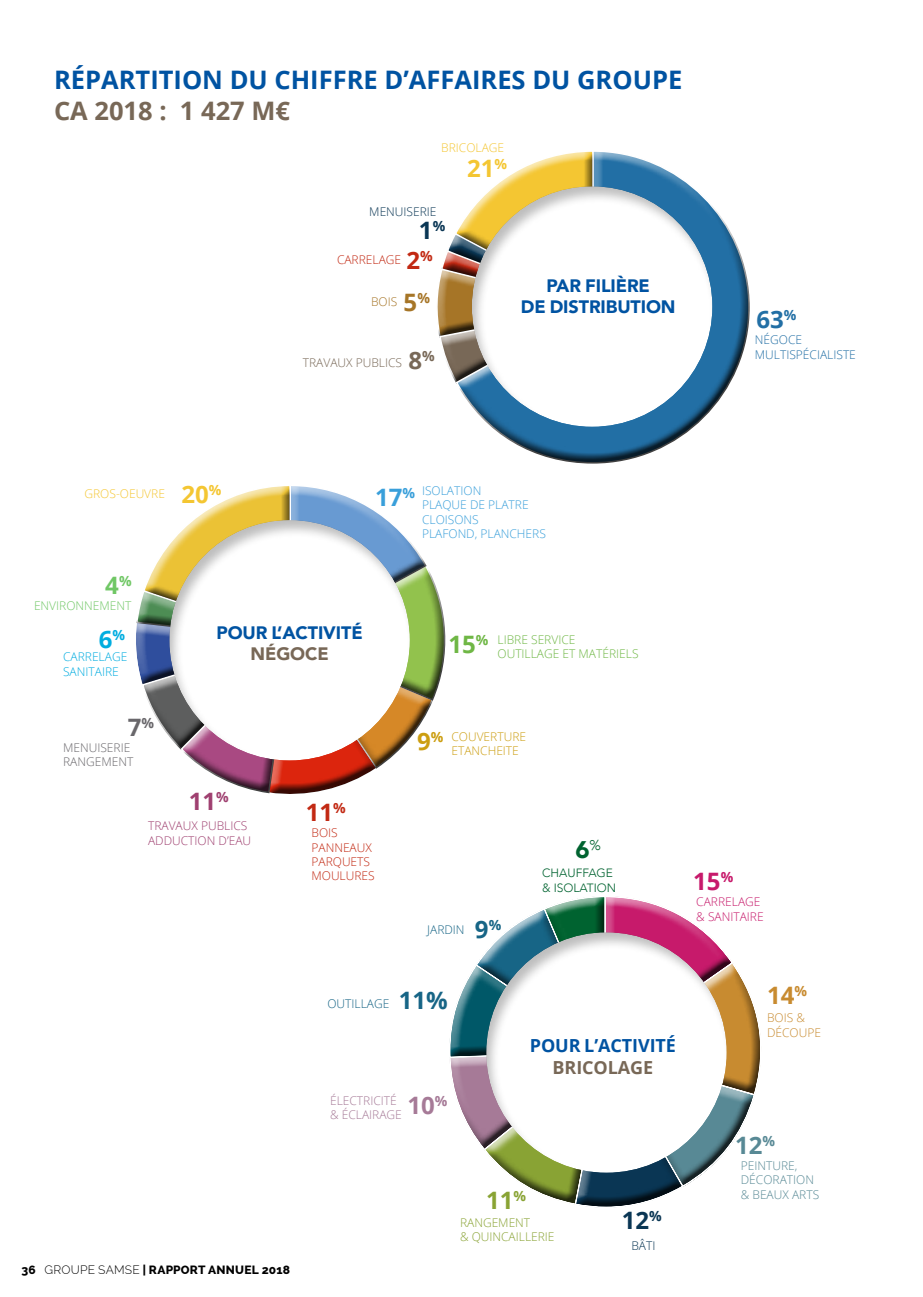
<style>
.page{position:relative;width:923px;height:1297px;background:#fff}
.page>*{position:absolute;margin:0;border:0;box-sizing:border-box;transform-origin:0 0}
.t1{font:700 25.5px "Open Sans";color:#0053a2}
.t2{font:700 25.5px "Open Sans";color:#786857}
.t3{font:700 24px "Open Sans";color:#f4c632}
.t4{font:700 24px "Open Sans";color:#0a3654}
.t5{font:700 24px "Open Sans";color:#176586}
.t6{font:700 24px "Open Sans";color:#c22913}
.t7{font:700 24px "Open Sans";color:#c71a6b}
.t8{font:700 24px "Open Sans";color:#c88b30}
.t9{font:700 24px "Open Sans";color:#588995}
.t10{font:700 24px "Open Sans";color:#89a334}
.t11{font:700 24px "Open Sans";color:#a67a97}
.t12{font:700 24px "Open Sans";color:#6fb745}
.t13{font:700 24px "Open Sans";color:#9f4070}
.t14{font:700 24px "Open Sans";color:#399fda}
.t15{font:700 24px "Open Sans";color:#226fa5}
.t16{font:900 24px "Avenir";color:#006330}
.t17{font:700 24px "Open Sans";color:#69676b}
.t18{font:700 24px "Open Sans";color:#00ade0}
.t19{font:700 24px "Open Sans";color:#70c765}
.t20{font:700 24px "Open Sans";color:#786857}
.t21{font:700 24px "Open Sans";color:#a67527}
.t22{font:900 18px/21.6px "Avenir";letter-spacing:-.005em;color:#0053a2;text-align:center}
.t23{font:700 18px "Open Sans";letter-spacing:-.005em;color:#0053a2}
.t24{font:700 18px "Open Sans";letter-spacing:-.005em;color:#786857}
.t25{font:900 18px "Avenir";letter-spacing:-.005em;color:#786857}
.t26{font:300 12px/14.4px "Open Sans";color:#399fda}
.t27{font:300 12px/14.4px "Open Sans";color:#c22913}
.t28{font:300 12px/14.4px "Open Sans";color:#6fb745}
.t29{font:800 12px "Raleway";letter-spacing:.015em;color:#000}
.t30{font:300 12px/14.4px "Open Sans";color:#588995}
.t31{font:300 12px/14.4px "Open Sans";color:#9f4070}
.t32{font:300 12px/14.4px "Open Sans";color:#89a334}
.t33{font:300 12px/14.4px "Open Sans";color:#cc9e11}
.t34{font:300 12px/14.4px "Open Sans";color:#226fa5}
.t35{font:300 12px/14.4px "Open Sans";color:#a67a97}
.t36{font:300 12px "Open Sans";color:#f4c632}
.t37{font:300 12px/14.4px "Open Sans";color:#c71a6b}
.t38{font:300 12px/14.4px "Avenir";color:#006330}
.t39{font:300 12px/14.4px "Open Sans";color:#69676b}
.t40{font:300 12px/14.4px "Open Sans";color:#00ace0}
.t41{font:300 12px "Open Sans";color:#176586}
.t42{font:300 12px "Open Sans";color:#0a3654}
.t43{font:300 12px "Open Sans";color:#786857}
.t44{font:300 12px "Open Sans";color:#70c765}
.t45{font:300 12px/14.4px "Open Sans";color:#c88b30}
.t46{font:300 12px "Open Sans";color:#a67527}
.s1{font-weight:700;font-size:24px}
.s2{font-weight:700;font-size:13.95px}
.s3{font-weight:300}
</style>
<div class="page">
<svg style="left:449px;top:896px;width:311px;height:312px"></svg>
<div style="left:484px;top:930px;width:243px;height:243px;background:#000;opacity:.26"></div>
<svg style="left:136px;top:486px;width:309px;height:308px"></svg>
<div style="left:133px;top:587px;width:165px;height:50px;background:#fff;opacity:.75"></div>
<div style="left:133px;top:613px;width:165px;height:30px;background:#000;opacity:.75"></div>
<div style="left:167px;top:518px;width:243px;height:243px;background:#000;opacity:.26"></div>
<svg style="left:437px;top:240px;width:16px;height:62px"></svg>
<div style="left:437px;top:302px;width:161px;height:83px;background:#fff;opacity:.75"></div>
<div style="left:442px;top:302px;width:157px;height:83px;background:#000;opacity:.75"></div>
<div style="left:453px;top:148px;width:281px;height:242px;background:#fff;opacity:.75"></div>
<div style="left:453px;top:200px;width:297px;height:264px;background:#000;opacity:.75"></div>
<div style="left:470px;top:184px;width:243px;height:243px;background:#000;opacity:.26"></div>
<h1 class="t1" style="left:54px;top:62px;width:630px">RÉPARTITION DU CHIFFRE D’AFFAIRES DU GROUPE</h1>
<h1 class="t2" style="left:54px;top:92px;width:237px">CA 2018 : 1 427 M€</h1>
<p class="t36" style="left:441px;top:139px;width:64px">BRICOLAGE</p>
<p class="t42" style="left:369px;top:204px;width:69px">MENUISERIE</p>
<h2 class="t4" style="left:419px;top:214px;width:28px">1<sup>%</sup></h2>
<h2 class="t6" style="left:406px;top:243px;width:28px">2<sup>%</sup></h2>
<p class="t27" style="left:337px;top:252px;width:66px">CARRELAGE</p>
<p class="t46" style="left:371px;top:294px;width:28px">BOIS</p>
<h2 class="t21" style="left:403px;top:285px;width:28px">5<sup>%</sup></h2>
<h2 class="t20" style="left:408px;top:344px;width:28px">8<sup>%</sup></h2>
<p class="t43" style="left:303px;top:354px;width:101px">TRAVAUX PUBLICS</p>
<h2 class="t3" style="left:467px;top:151px;width:42px">21<sup>%</sup></h2>
<h3 class="t22" style="left:521px;top:274px;width:156px">PAR FILIÈRE<br>DE DISTRIBUTION</h3>
<h2 class="t15" style="left:756px;top:303px;width:42px">63<sup>%</sup></h2>
<p class="t34" style="left:755px;top:333px;width:102px">NÉGOCE<br>MULTISPÉCIALISTE</p>
<p class="t36" style="left:84px;top:486px;width:82px">GROS-OEUVRE</p>
<h2 class="t19" style="left:105px;top:568px;width:28px">4<sup>%</sup></h2>
<p class="t44" style="left:34px;top:598px;width:99px">ENVIRONNEMENT</p>
<h2 class="t18" style="left:99px;top:622px;width:28px">6<sup>%</sup></h2>
<p class="t40" style="left:63px;top:649px;width:66px">CARRELAGE<br>SANITAIRE</p>
<h2 class="t17" style="left:128px;top:711px;width:28px">7<sup>%</sup></h2>
<p class="t39" style="left:63px;top:740px;width:72px">MENUISERIE<br>RANGEMENT</p>
<h2 class="t3" style="left:181px;top:477px;width:42px">20<sup>%</sup></h2>
<h2 class="t14" style="left:375px;top:480px;width:42px">17<sup>%</sup></h2>
<p class="t26" style="left:422px;top:483px;width:125px">ISOLATION<br>PLAQUE DE PLATRE<br>CLOISONS<br>PLAFOND, PLANCHERS</p>
<h3 class="t22" style="left:216px;top:621px;width:148px">POUR L’ACTIVITÉ</h3>
<h3 class="t25" style="left:250px;top:638px;width:80px">NÉGOCE</h3>
<h2 class="t12" style="left:448px;top:627px;width:42px">15<sup>%</sup></h2>
<p class="t28" style="left:497px;top:632px;width:143px">LIBRE SERVICE<br>OUTILLAGE ET MATÉRIELS</p>
<p class="t33" style="left:451px;top:729px;width:76px;text-indent:-34px"><span class="s1">9</span><span class="s2">%</span> COUVERTURE<br>ETANCHEITE</p>
<h2 class="t13" style="left:189px;top:784px;width:42px">11<sup>%</sup></h2>
<p class="t31" style="left:148px;top:818px;width:105px">TRAVAUX PUBLICS<br>ADDUCTION D’EAU</p>
<h2 class="t6" style="left:306px;top:795px;width:42px">11<sup>%</sup></h2>
<p class="t27" style="left:311px;top:825px;width:65px">BOIS<br>PANNEAUX<br>PARQUETS<br>MOULURES</p>
<p class="t41" style="left:427px;top:921px;width:39px">JARDIN</p>
<h2 class="t5" style="left:475px;top:912px;width:28px">9<sup>%</sup></h2>
<p class="t41" style="left:327px;top:996px;width:63px">OUTILLAGE</p>
<h2 class="t5" style="left:399px;top:983px;width:51px">11%</h2>
<p class="t35" style="left:330px;top:1093px;width:73px">ÉLECTRICITÉ &amp; ÉCLAIRAGE</p>
<h2 class="t11" style="left:407px;top:1088px;width:42px">10<sup>%</sup></h2>
<h2 class="t16" style="left:575px;top:829px;width:27px">6<sup>%</sup></h2>
<p class="t38" style="left:542px;top:866px;width:76px">CHAUFFAGE &amp; ISOLATION</p>
<h3 class="t23" style="left:530px;top:1033px;width:148px">POUR L’ACTIVITÉ</h3>
<h3 class="t24" style="left:552px;top:1055px;width:102px">BRICOLAGE</h3>
<p class="t29" style="left:22px;top:1262px;width:270px">36 <span class="s3">GROUPE SAMSE</span> | RAPPORT ANNUEL 2018</p>
<h2 class="t10" style="left:486px;top:1183px;width:42px">11<sup>%</sup></h2>
<p class="t32" style="left:460px;top:1215px;width:96px">RANGEMENT<br>&amp; QUINCAILLERIE</p>
<h2 class="t4" style="left:622px;top:1203px;width:42px">12<sup>%</sup></h2>
<p class="t42" style="left:631px;top:1238px;width:26px">BÂTI</p>
<h2 class="t7" style="left:693px;top:864px;width:42px">15<sup>%</sup></h2>
<p class="t37" style="left:696px;top:894px;width:69px">CARRELAGE &amp; SANITAIRE</p>
<h2 class="t8" style="left:767px;top:978px;width:42px">14<sup>%</sup></h2>
<p class="t45" style="left:767px;top:1010px;width:55px">BOIS &amp;<br>DÉCOUPE</p>
<h2 class="t9" style="left:735px;top:1128px;width:42px">12<sup>%</sup></h2>
<p class="t30" style="left:741px;top:1158px;width:80px">PEINTURE,<br>DÉCORATION &amp; BEAUX ARTS</p>
</div>
